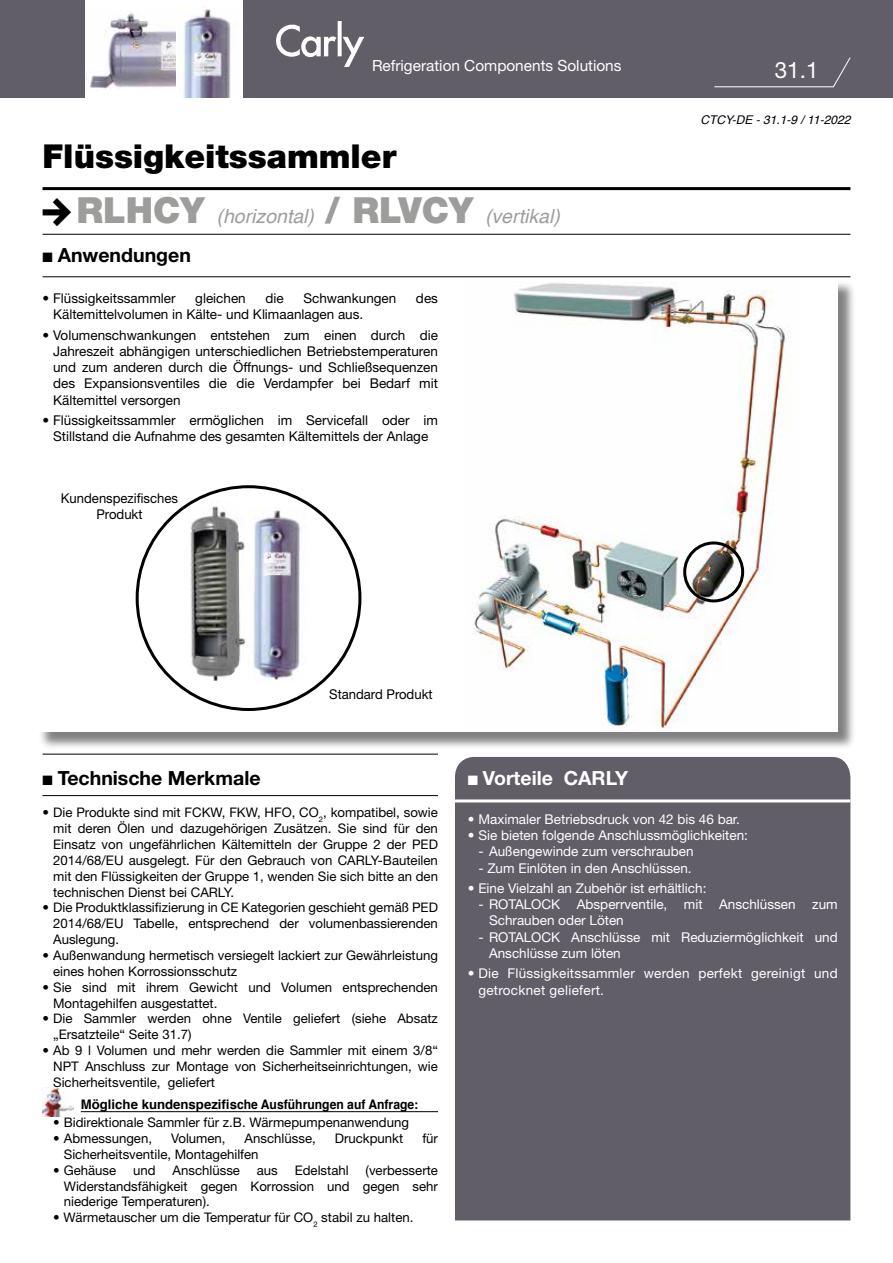
<style>
.page{position:relative;width:893px;height:1263px;background:#fff}
.page>*{position:absolute;margin:0;border:0;box-sizing:border-box;transform-origin:0 0}
.t1{font:900 33px "Helvetica Neue LT Pro";color:#000}
.t2{font:22.5px "Helvetica Neue LT Pro";color:#fff}
.t3{font:italic 19.5px "Helvetica";color:#9d9d9c}
.t4{font:700 19.5px "Helvetica Neue LT Pro";color:#000}
.t5{font:700 19.5px "Helvetica Neue LT Pro";color:#fff}
.t6{font:15.3px "Helvetica Neue LT Pro";color:#fff}
.t7{font:13.5px/16.2px "Helvetica Neue LT Pro";color:#000;text-align:center}
.t8{font:13.5px/16.2px "Helvetica Neue LT Pro";color:#fff}
.t9{font:13.5px/16.2px "Helvetica Neue LT Pro";letter-spacing:.02em;color:#fff}
.t10{font:13.2px/15.9px "Helvetica Neue LT Pro";color:#000;text-align:justify}
.t11{font:700 13.2px "Helvetica";color:#000}
.t12{font:italic 12px "Helvetica";color:#000}
.s1{font-family:"Helvetica Neue LT Pro";font-weight:900;font-style:normal;font-size:36px}
</style>
<div class="page">
<div style="left:0;top:0;width:893px;height:98px;background:#625e67"></div>
<div style="left:455px;top:757px;width:395px;height:463px;background:#625e67"></div>
<hr style="left:43px;top:187px;width:807px;height:3px;background:#000">
<hr style="left:43px;top:234px;width:807px;height:1px;background:#000">
<hr style="left:43px;top:276px;width:807px;height:1px;background:#000">
<hr style="left:43px;top:754px;width:395px;height:1px;background:#000">
<hr style="left:43px;top:795px;width:395px;height:1px;background:#000">
<hr style="left:455px;top:799px;width:395px;height:3px;background:#fff">
<div style="left:85px;top:0;width:157px;height:99px;background:#fff"></div>
<img style="left:276px;top:21px;width:88px;height:45px">
<svg style="left:714px;top:57px;width:137px;height:31px"></svg>
<img style="left:183px;top:6px;width:48px;height:92px">
<img style="left:90px;top:13px;width:86px;height:76px">
<div style="left:38px;top:280px;width:818px;height:470px;background:#000;opacity:.5"></div>
<div style="left:36px;top:278px;width:802px;height:453px;background:#fff"></div>
<img style="left:473px;top:283px;width:317px;height:445px">
<div style="left:683px;top:541px;width:61px;height:61px;border:3px solid #000;border-radius:50%"></div>
<img style="left:253px;top:507px;width:48px;height:173px">
<img style="left:183px;top:501px;width:66px;height:180px">
<hr style="left:81px;top:1111px;width:357px;height:1px;background:#000">
<img style="left:43px;top:1087px;width:31px;height:30px">
<p class="t6" style="left:372px;top:56px;width:251px">Refrigeration Components Solutions</p>
<h2 class="t2" style="left:775px;top:56px;width:45px">31.1</h2>
<h1 class="t1" style="left:43px;top:137px;width:355px">Flüssigkeitssammler</h1>
<h3 class="t3" style="left:77px;top:201px;width:485px"><span class="s1">RLHCY</span> (horizontal) <span class="s1">/ RLVCY</span> (vertikal)</h3>
<h3 class="t4" style="left:43px;top:242px;width:150px">■ Anwendungen</h3>
<p class="t7" style="left:43px;top:290px;width:135px">• Flüssigkeitssammler</p>
<p class="t7" style="left:195px;top:290px;width:52px">gleichen</p>
<p class="t7" style="left:265px;top:290px;width:20px">die</p>
<p class="t7" style="left:303px;top:290px;width:95px">Schwankungen</p>
<p class="t7" style="left:416px;top:290px;width:24px">des</p>
<p class="t7" style="left:53px;top:306px;width:312px">Kältemittelvolumen in Kälte- und Klimaanlagen aus.</p>
<p class="t7" style="left:53px;top:326px;width:386px;text-align:justify;text-indent:-11px">• Volumenschwankungen entstehen zum einen durch die Jahreszeit abhängigen unterschiedlichen Betriebstemperaturen und zum anderen durch die Öffnungs- und Schließsequenzen des Expansionsventiles die die Verdampfer bei Bedarf mit Kältemittel versorgen</p>
<p class="t7" style="left:43px;top:412px;width:397px">• Flüssigkeitssammler ermöglichen im Servicefall oder im<br>Stillstand die Aufnahme des gesamten Kältemittels der Anlage</p>
<p class="t7" style="left:61px;top:490px;width:119px">Kundenspezifisches<br>Produkt</p>
<p class="t7" style="left:329px;top:685px;width:105px">Standard Produkt</p>
<h3 class="t4" style="left:43px;top:765px;width:220px">■ Technische Merkmale</h3>
<h3 class="t5" style="left:468px;top:765px;width:162px">■ Vorteile CARLY</h3>
<p class="t12" style="left:700px;top:110px;width:152px">CTCY-DE - 31.1-9 / 11-2022</p>
<p class="t10" style="left:53px;top:804px;width:386px;text-indent:-11px">• Die Produkte sind mit FCKW, FKW, HFO, CO<sub>2</sub>, kompatibel, sowie mit deren Ölen und dazugehörigen Zusätzen. Sie sind für den Einsatz von ungefährlichen Kältemitteln der Gruppe 2 der PED 2014/68/EU ausgelegt. Für den Gebrauch von CARLY-Bauteilen mit den Flüssigkeiten der Gruppe 1, wenden Sie sich bitte an den technischen Dienst bei CARLY.</p>
<p class="t10" style="left:53px;top:899px;width:386px;text-indent:-11px">• Die Produktklassifizierung in CE Kategorien geschieht gemäß PED 2014/68/EU Tabelle, entsprechend der volumenbassierenden Auslegung.</p>
<p class="t10" style="left:53px;top:947px;width:386px;text-indent:-11px">• Außenwandung hermetisch versiegelt lackiert zur Gewährleistung eines hohen Korrossionsschutz</p>
<p class="t10" style="left:53px;top:979px;width:386px;text-indent:-11px">• Sie sind mit ihrem Gewicht und Volumen entsprechenden<br>Montagehilfen ausgestattet.</p>
<p class="t10" style="left:53px;top:1010px;width:386px;text-indent:-11px">• Die Sammler werden ohne Ventile geliefert (siehe Absatz „Ersatzteile“ Seite 31.7)</p>
<p class="t10" style="left:53px;top:1042px;width:386px;text-indent:-11px">• Ab 9 l Volumen und mehr werden die Sammler mit einem 3/8“ NPT Anschluss zur Montage von Sicherheitseinrichtungen, wie Sicherheitsventile, geliefert</p>
<p class="t11" style="left:81px;top:1094px;width:339px">Mögliche kundenspezifische Ausführungen auf Anfrage:</p>
<p class="t10" style="left:53px;top:1114px;width:357px">• Bidirektionale Sammler für z.B. Wärmepumpenanwendung</p>
<p class="t10" style="left:53px;top:1130px;width:100px">• Abmessungen,</p>
<p class="t10" style="left:171px;top:1130px;width:56px">Volumen,</p>
<p class="t10" style="left:245px;top:1130px;width:73px">Anschlüsse,</p>
<p class="t10" style="left:335px;top:1130px;width:70px">Druckpunkt</p>
<p class="t10" style="left:422px;top:1130px;width:17px">für</p>
<p class="t10" style="left:64px;top:1146px;width:196px">Sicherheitsventile, Montagehilfen</p>
<p class="t10" style="left:53px;top:1162px;width:65px">• Gehäuse</p>
<p class="t10" style="left:133px;top:1162px;width:24px">und</p>
<p class="t10" style="left:173px;top:1162px;width:69px">Anschlüsse</p>
<p class="t10" style="left:257px;top:1162px;width:23px">aus</p>
<p class="t10" style="left:295px;top:1162px;width:56px">Edelstahl</p>
<p class="t10" style="left:64px;top:1162px;width:376px;text-indent:302px">(verbesserte Widerstandsfähigkeit gegen Korrossion und gegen sehr niederige Temperaturen).</p>
<p class="t10" style="left:53px;top:1209px;width:362px">• Wärmetauscher um die Temperatur für CO<sub>2</sub> stabil zu halten.</p>
<p class="t8" style="left:468px;top:811px;width:274px">• Maximaler Betriebsdruck von 42 bis 46 bar.</p>
<p class="t8" style="left:468px;top:827px;width:282px">• Sie bieten folgende Anschlussmöglichkeiten:</p>
<p class="t8" style="left:478px;top:843px;width:217px">- Außengewinde zum verschrauben</p>
<p class="t8" style="left:478px;top:859px;width:215px">- Zum Einlöten in den Anschlüssen.</p>
<p class="t8" style="left:468px;top:880px;width:240px">• Eine Vielzahl an Zubehör ist erhältlich:</p>
<p class="t8" style="left:489px;top:896px;width:350px;text-indent:-11px">- ROTALOCK Absperrventile, mit Anschlüssen zum<br>Schrauben oder Löten</p>
<p class="t8" style="left:489px;top:928px;width:350px;text-indent:-11px">- ROTALOCK Anschlüsse mit Reduziermöglichkeit und<br>Anschlüsse zum löten</p>
<p class="t9" style="left:478px;top:965px;width:361px;text-indent:-11px">• Die Flüssigkeitssammler werden perfekt gereinigt und getrocknet geliefert.</p>
</div>
